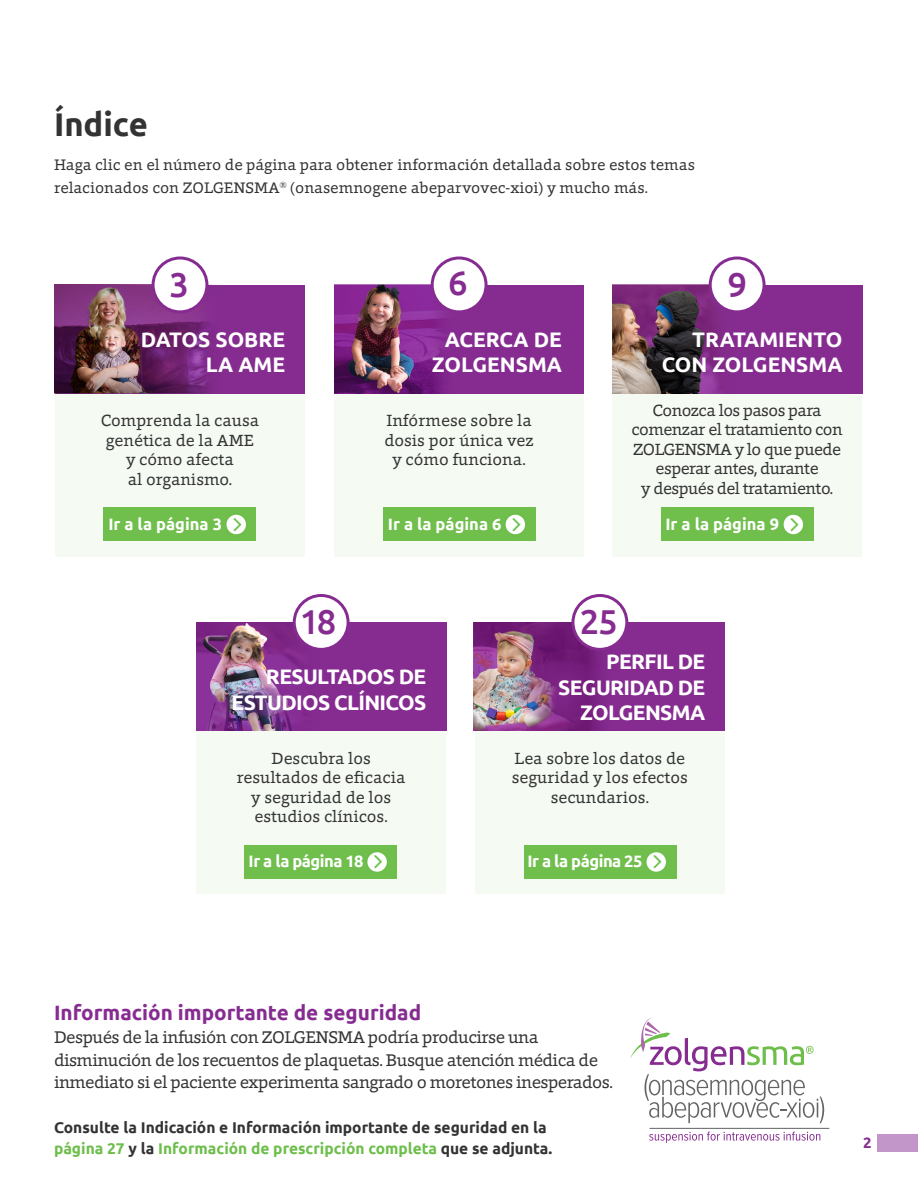
<style>
.page{position:relative;width:918px;height:1188px;background:#fff}
.page>*{position:absolute;margin:0;border:0;box-sizing:border-box;transform-origin:0 0}
.t1{font:500 34.5px "Ubuntu";color:#862c91}
.t2{font:700 32.85px "Ubuntu";color:#333}
.t3{font:700 21px/25.5px "Ubuntu";letter-spacing:-.03em;color:#fff;text-align:right}
.t4{font:700 21px/25.5px "Ubuntu";color:#fff;text-align:right}
.t5{font:700 20.7px "Ubuntu";color:#862c91}
.t6{font:17.25px/22.6px "Foro";letter-spacing:-.03em;color:#333}
.t7{font:16.5px/19.5px "Foro";color:#333;text-align:center}
.t8{font:16.5px/19.5px "Foro";letter-spacing:-.03em;color:#333;text-align:center}
.t9{font:700 16.5px "Ubuntu";color:#fff}
.t10{font:700 16.5px "Ubuntu";letter-spacing:-.03em;color:#fff}
.t11{font:15.6px/22.6px "Foro";color:#333}
.t12{font:700 15.6px/20.7px "Ubuntu";color:#333}
.t13{font:700 15px "Ubuntu";color:#862d91}
.s1{color:#6dbe4b}
</style>
<div class="page">
<hr style="left:650px;top:1128px;width:179px;height:1px;background:#636466">
<svg style="left:649px;top:1132px;width:171px;height:11px"></svg>
<svg style="left:630px;top:1017px;width:194px;height:107px"></svg>
<div style="left:878px;top:1134px;width:40px;height:17px;background:#c296c8"></div>
<div style="left:55px;top:393px;width:250px;height:163px;background:#f5faf3"></div>
<div style="left:55px;top:285px;width:250px;height:108px;background:#862c91"></div>
<img style="left:54px;top:284px;width:161px;height:109px">
<div style="left:153px;top:258px;width:54px;height:54px;background:#fff;border-radius:50%"></div>
<div style="left:152px;top:257px;width:56px;height:56px;border:3px solid #862c91;border-radius:50%"></div>
<div style="left:104px;top:508px;width:152px;height:33px;background:#70bf4d"></div>
<svg style="left:225px;top:514px;width:22px;height:21px"></svg>
<div style="left:224px;top:513px;width:24px;height:23px;border:2px solid #6dbe4b;border-radius:50%"></div>
<div style="left:196px;top:731px;width:250px;height:163px;background:#f5faf3"></div>
<div style="left:196px;top:622px;width:250px;height:109px;background:#862c91"></div>
<img style="left:196px;top:622px;width:101px;height:109px">
<div style="left:294px;top:596px;width:54px;height:53px;background:#fff;border-radius:50%"></div>
<div style="left:293px;top:594px;width:57px;height:57px;border:3px solid #862c91;border-radius:50%"></div>
<img style="left:225px;top:682px;width:106px;height:39px;border-radius:50%">
<div style="left:245px;top:845px;width:152px;height:34px;background:#70bf4d"></div>
<svg style="left:366px;top:851px;width:22px;height:22px"></svg>
<div style="left:365px;top:850px;width:24px;height:24px;border:2px solid #6dbe4b;border-radius:50%"></div>
<div style="left:334px;top:393px;width:250px;height:163px;background:#f5faf3"></div>
<div style="left:334px;top:285px;width:250px;height:108px;background:#862c91"></div>
<img style="left:334px;top:285px;width:110px;height:108px">
<div style="left:432px;top:258px;width:54px;height:54px;background:#fff;border-radius:50%"></div>
<div style="left:431px;top:257px;width:57px;height:56px;border:3px solid #862c91;border-radius:50%"></div>
<div style="left:383px;top:508px;width:152px;height:33px;background:#70bf4d"></div>
<svg style="left:505px;top:514px;width:21px;height:21px"></svg>
<div style="left:503px;top:513px;width:24px;height:23px;border:2px solid #6dbe4b;border-radius:50%"></div>
<div style="left:475px;top:731px;width:250px;height:163px;background:#f5faf3"></div>
<div style="left:475px;top:622px;width:250px;height:109px;background:#862c91"></div>
<img style="left:474px;top:622px;width:126px;height:109px">
<div style="left:573px;top:596px;width:54px;height:53px;background:#fff;border-radius:50%"></div>
<div style="left:571px;top:594px;width:57px;height:57px;border:3px solid #862c91;border-radius:50%"></div>
<img style="left:508px;top:656px;width:106px;height:70px;border-radius:50%">
<div style="left:524px;top:845px;width:152px;height:34px;background:#70bf4d"></div>
<svg style="left:645px;top:851px;width:22px;height:22px"></svg>
<div style="left:644px;top:850px;width:24px;height:24px;border:2px solid #6dbe4b;border-radius:50%"></div>
<div style="left:612px;top:393px;width:250px;height:163px;background:#f5faf3"></div>
<div style="left:612px;top:285px;width:250px;height:108px;background:#862c91"></div>
<img style="left:612px;top:285px;width:109px;height:108px">
<div style="left:710px;top:258px;width:54px;height:54px;background:#fff;border-radius:50%"></div>
<div style="left:709px;top:257px;width:57px;height:56px;border:3px solid #862c91;border-radius:50%"></div>
<div style="left:661px;top:508px;width:152px;height:33px;background:#70bf4d"></div>
<svg style="left:783px;top:514px;width:21px;height:21px"></svg>
<div style="left:781px;top:513px;width:24px;height:23px;border:2px solid #6dbe4b;border-radius:50%"></div>
<svg style="left:234px;top:518px;width:7px;height:13px"></svg>
<svg style="left:375px;top:855px;width:7px;height:14px"></svg>
<svg style="left:513px;top:518px;width:7px;height:13px"></svg>
<svg style="left:654px;top:855px;width:7px;height:14px"></svg>
<svg style="left:791px;top:518px;width:7px;height:13px"></svg>
<h2 class="t2" style="left:54px;top:104px;width:95px">Índice</h2>
<p class="t11" style="left:54px;top:153px;width:642px">Haga clic en el número de página para obtener información detallada sobre estos temas relacionados con ZOLGENSMA<sup>®</sup> (onasemnogene abeparvovec-xioi) y mucho más.</p>
<h1 class="t1" style="left:169px;top:263px;width:21px">3</h1>
<h1 class="t1" style="left:448px;top:261px;width:21px">6</h1>
<h1 class="t1" style="left:728px;top:263px;width:21px">9</h1>
<p class="t4" style="left:141px;top:326px;width:146px">DATOS SOBRE<br>LA AME</p>
<p class="t7" style="left:101px;top:410px;width:160px">Comprenda la causa genética de la AME y cómo afecta<br>al organismo.</p>
<p class="t9" style="left:108px;top:514px;width:115px">Ir a la página 3</p>
<p class="t4" style="left:432px;top:326px;width:132px">ACERCA DE<br>ZOLGENSMA</p>
<p class="t7" style="left:384px;top:410px;width:151px">Infórmese sobre la dosis por única vez y cómo funciona.</p>
<p class="t9" style="left:388px;top:514px;width:115px">Ir a la página 6</p>
<p class="t4" style="left:662px;top:326px;width:182px">TRATAMIENTO<br>CON ZOLGENSMA</p>
<p class="t8" style="left:632px;top:400px;width:213px">Conozca los pasos para comenzar el tratamiento con<br>ZOLGENSMA y lo que puede esperar antes, durante<br>y después del tratamiento.</p>
<p class="t9" style="left:665px;top:514px;width:115px">Ir a la página 9</p>
<h1 class="t1" style="left:300px;top:600px;width:38px">18</h1>
<p class="t3" style="left:232px;top:664px;width:196px">RESULTADOS DE<br>ESTUDIOS CLÍNICOS</p>
<p class="t7" style="left:237px;top:748px;width:170px">Descubra los resultados de eficacia y seguridad de los estudios clínicos.</p>
<p class="t10" style="left:249px;top:851px;width:117px">Ir a la página 18</p>
<h1 class="t1" style="left:580px;top:600px;width:39px">25</h1>
<p class="t3" style="left:558px;top:649px;width:149px">PERFIL DE<br>SEGURIDAD DE<br>ZOLGENSMA</p>
<p class="t7" style="left:512px;top:748px;width:178px">Lea sobre los datos de seguridad y los efectos secundarios.</p>
<p class="t10" style="left:528px;top:851px;width:117px">Ir a la página 25</p>
<p class="t5" style="left:54px;top:1000px;width:369px">Información importante de seguridad</p>
<p class="t6" style="left:54px;top:1025px;width:560px">Después de la infusión con ZOLGENSMA podría producirse una disminución de los recuentos de plaquetas. Busque atención médica de inmediato si el paciente experimenta sangrado o moretones inesperados.</p>
<p class="t12" style="left:54px;top:1117px;width:500px">Consulte la Indicación e Información importante de seguridad en la <span class="s1">página 27</span> y la <span class="s1">Información de prescripción completa</span> que se adjunta.</p>
<p class="t13" style="left:863px;top:1134px;width:10px">2</p>
</div>
